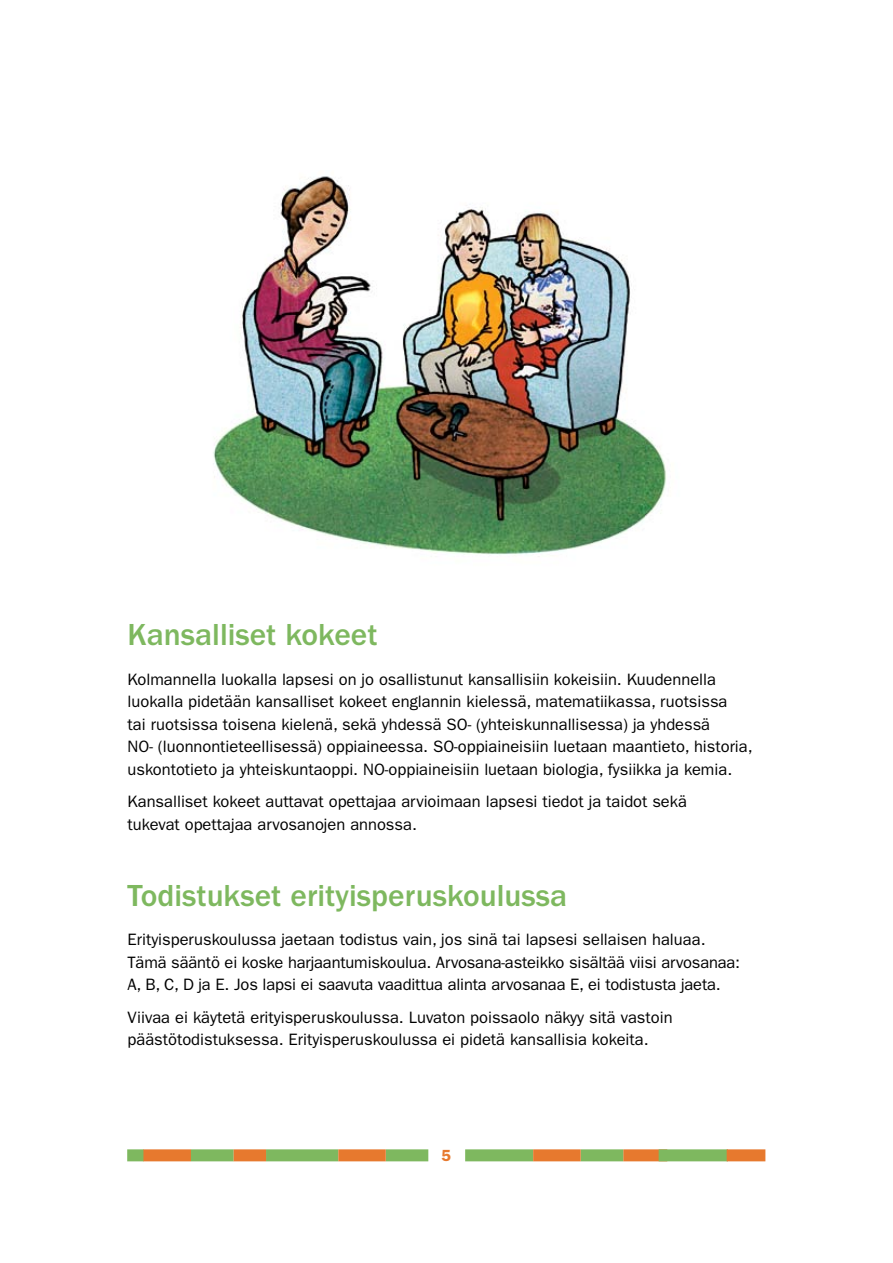
<style>
.page{position:relative;width:893px;height:1263px;background:#fff}
.page>*{position:absolute;margin:0;border:0;box-sizing:border-box;transform-origin:0 0}
.t1{font:500 31.5px "Franklin Gothic LT";color:#7eb85f}
.t2{font:16.5px/22.5px "Franklin Gothic LT";color:#000}
.t3{font:600 16.2px "Franklin Gothic LT";color:#e7792e}
</style>
<div class="page">
<div style="left:623px;top:1149px;width:44px;height:12px;background:#e7792e"></div>
<div style="left:659px;top:1149px;width:69px;height:12px;background:#7eb85f"></div>
<div style="left:266px;top:1149px;width:72px;height:12px;background:#7eb85f"></div>
<div style="left:233px;top:1149px;width:33px;height:12px;background:#e7792e"></div>
<div style="left:143px;top:1149px;width:48px;height:12px;background:#e7792e"></div>
<div style="left:465px;top:1149px;width:68px;height:12px;background:#7eb85f"></div>
<div style="left:127px;top:1149px;width:16px;height:12px;background:#7eb85f"></div>
<div style="left:581px;top:1149px;width:42px;height:12px;background:#7eb85f"></div>
<div style="left:533px;top:1149px;width:48px;height:12px;background:#e7792e"></div>
<div style="left:191px;top:1149px;width:42px;height:12px;background:#7eb85f"></div>
<div style="left:386px;top:1149px;width:42px;height:12px;background:#7eb85f"></div>
<div style="left:338px;top:1149px;width:48px;height:12px;background:#e7792e"></div>
<div style="left:727px;top:1149px;width:38px;height:12px;background:#e7792e"></div>
<img style="left:213px;top:176px;width:453px;height:379px">
<h1 class="t1" style="left:128px;top:617px;width:252px">Kansalliset kokeet</h1>
<p class="t2" style="left:128px;top:668px;width:627px">Kolmannella luokalla lapsesi on jo osallistunut kansallisiin kokeisiin. Kuudennella luokalla pidetään kansalliset kokeet englannin kielessä, matematiikassa, ruotsissa<br>tai ruotsissa toisena kielenä, sekä yhdessä SO- (yhteiskunnallisessa) ja yhdessä<br>NO- (luonnontieteellisessä) oppiaineessa. SO-oppiaineisiin luetaan maantieto, historia, uskontotieto ja yhteiskuntaoppi. NO-oppiaineisiin luetaan biologia, fysiikka ja kemia.</p>
<p class="t2" style="left:128px;top:791px;width:561px">Kansalliset kokeet auttavat opettajaa arvioimaan lapsesi tiedot ja taidot sekä tukevat opettajaa arvosanojen annossa.</p>
<h1 class="t1" style="left:128px;top:878px;width:441px">Todistukset erityisperuskoulussa</h1>
<p class="t2" style="left:128px;top:928px;width:614px">Erityisperuskoulussa jaetaan todistus vain, jos sinä tai lapsesi sellaisen haluaa.<br>Tämä sääntö ei koske harjaantumiskoulua. Arvosana-asteikko sisältää viisi arvosanaa:<br>A, B, C, D ja E. Jos lapsi ei saavuta vaadittua alinta arvosanaa E, ei todistusta jaeta.</p>
<p class="t2" style="left:128px;top:1006px;width:546px">Viivaa ei käytetä erityisperuskoulussa. Luvaton poissaolo näkyy sitä vastoin päästötodistuksessa. Erityisperuskoulussa ei pidetä kansallisia kokeita.</p>
<p class="t3" style="left:442px;top:1146px;width:11px">5</p>
</div>
